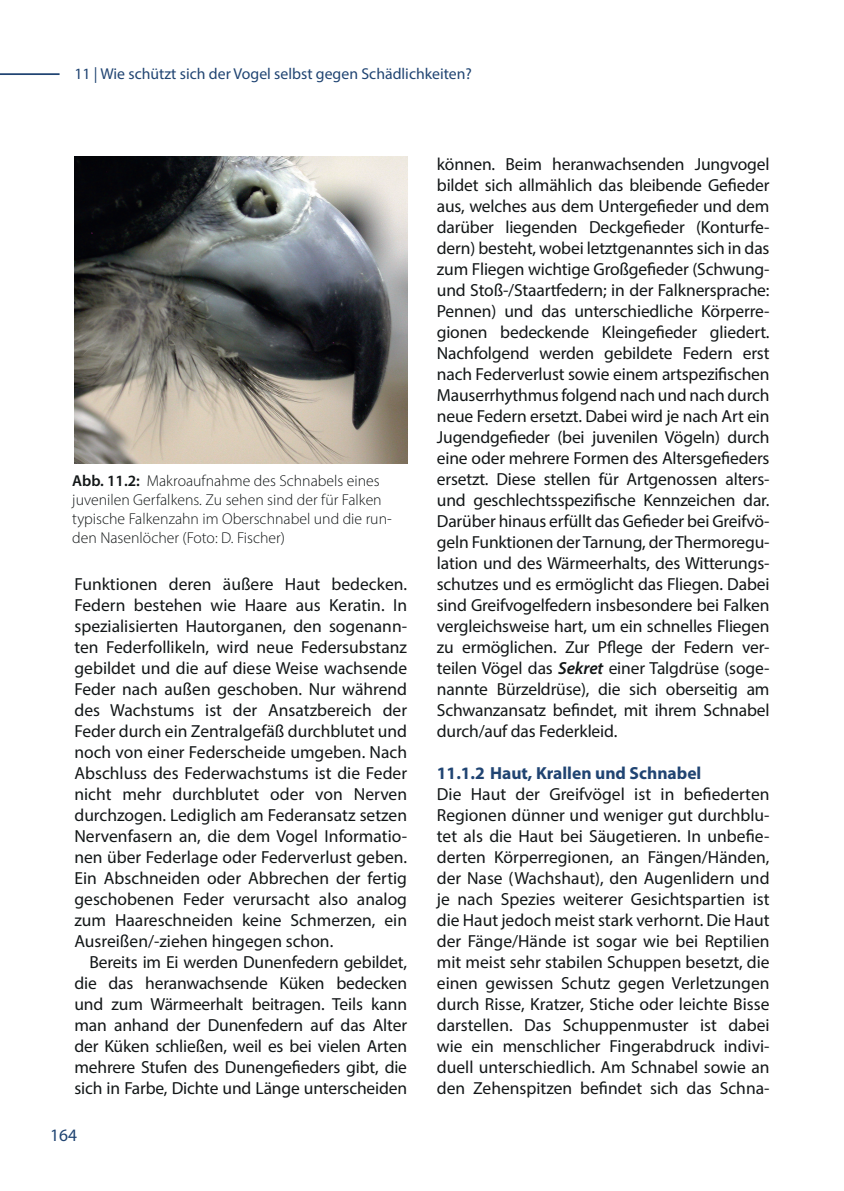
<style>
.page{position:relative;width:844px;height:1191px;background:#fff}
.page>*{position:absolute;margin:0;border:0;box-sizing:border-box;transform-origin:0 0}
.t1{font:17.5px/21px "Myriad Pro";letter-spacing:-.005em;color:#121617;text-align:justify}
.t2{font:700 17.5px "Myriad Pro";color:#204472}
.t3{font:17.5px "Myriad Pro";color:#204472}
.t4{font:300 15.75px/18.9px "Myriad Pro";color:#121617}
.t5{font:15.75px "Myriad Pro";color:#204472}
.s1{font-weight:600}
.s2{font-weight:600;font-style:italic}
</style>
<div class="page">
<hr style="left:0;top:73px;width:60px;height:2px;background:#204472">
<img style="left:74px;top:156px;width:333px;height:308px">
<p class="t5" style="left:74px;top:64px;width:399px">11 | Wie schützt sich der Vogel selbst gegen Schädlichkeiten?</p>
<p class="t4" style="left:72px;top:471px;width:321px"><span class="s1">Abb. 11.2:</span> Makroaufnahme des Schnabels eines juvenilen Gerfalkens. Zu sehen sind der für Falken typische Falkenzahn im Oberschnabel und die run&shy;den Nasenlöcher (Foto: D. Fischer)</p>
<p class="t1" style="left:74px;top:573px;width:334px">Funktionen deren äußere Haut bedecken.<br>Federn bestehen wie Haare aus Keratin. In spezialisierten Hautorganen, den sogenann&shy;ten Federfollikeln, wird neue Federsubstanz gebildet und die auf diese Weise wachsende Feder nach außen geschoben. Nur während des Wachstums ist der Ansatzbereich der Feder durch ein Zentralgefäß durchblutet und noch von einer Federscheide umgeben. Nach Abschluss des Federwachstums ist die Feder nicht mehr durchblutet oder von Nerven durchzogen. Lediglich am Federansatz setzen Nervenfasern an, die dem Vogel Informatio&shy;nen über Federlage oder Federverlust geben.<br>Ein Abschneiden oder Abbrechen der fertig geschobenen Feder verursacht also analog zum Haareschneiden keine Schmerzen, ein Ausreißen/-ziehen hingegen schon.</p>
<p class="t1" style="left:74px;top:951px;width:334px;text-indent:15px">Bereits im Ei werden Dunenfedern gebildet, die das heranwachsende Küken bedecken und zum Wärmeerhalt beitragen. Teils kann man anhand der Dunenfedern auf das Alter der Küken schließen, weil es bei vielen Arten mehrere Stufen des Dunengefieders gibt, die sich in Farbe, Dichte und Länge unterscheiden</p>
<p class="t3" style="left:50px;top:1124px;width:28px">164</p>
<p class="t1" style="left:437px;top:153px;width:334px">können. Beim heranwachsenden Jungvogel bildet sich allmählich das bleibende Gefieder aus, welches aus dem Untergefieder und dem darüber liegenden Deckgefieder (Konturfe&shy;dern) besteht, wobei letztgenanntes sich in das zum Fliegen wichtige Großgefieder (Schwung&shy;und Stoß-/Staartfedern; in der Falknersprache:<br>Pennen) und das unterschiedliche Körperre&shy;gionen bedeckende Kleingefieder gliedert.<br>Nachfolgend werden gebildete Federn erst nach Federverlust sowie einem artspezifischen Mauserrhythmus folgend nach und nach durch neue Federn ersetzt. Dabei wird je nach Art ein Jugendgefieder (bei juvenilen Vögeln) durch eine oder mehrere Formen des Altersgefieders ersetzt. Diese stellen für Artgenossen alters&shy;und geschlechtsspezifische Kennzeichen dar.<br>Darüber hinaus erfüllt das Gefieder bei Greifvö&shy;geln Funktionen der Tarnung, der Thermoregu&shy;lation und des Wärmeerhalts, des Witterungs&shy;schutzes und es ermöglicht das Fliegen. Dabei sind Greifvogelfedern insbesondere bei Falken vergleichsweise hart, um ein schnelles Fliegen zu ermöglichen. Zur Pflege der Federn ver&shy;teilen Vögel das <span class="s2">Sekret</span> einer Talgdrüse (soge&shy;nannte Bürzeldrüse), die sich oberseitig am Schwanzansatz befindet, mit ihrem Schnabel durch/auf das Federkleid.</p>
<p class="t2" style="left:437px;top:762px;width:266px">11.1.2 Haut, Krallen und Schnabel</p>
<p class="t1" style="left:437px;top:783px;width:334px">Die Haut der Greifvögel ist in befiederten Regionen dünner und weniger gut durchblu&shy;tet als die Haut bei Säugetieren. In unbefie&shy;derten Körperregionen, an Fängen/Händen, der Nase (Wachshaut), den Augenlidern und je nach Spezies weiterer Gesichtspartien ist die Haut jedoch meist stark verhornt. Die Haut der Fänge/Hände ist sogar wie bei Reptilien mit meist sehr stabilen Schuppen besetzt, die einen gewissen Schutz gegen Verletzungen durch Risse, Kratzer, Stiche oder leichte Bisse darstellen. Das Schuppenmuster ist dabei wie ein menschlicher Fingerabdruck indivi&shy;duell unterschiedlich. Am Schnabel sowie an den Zehenspitzen befindet sich das Schna-</p>
</div>
